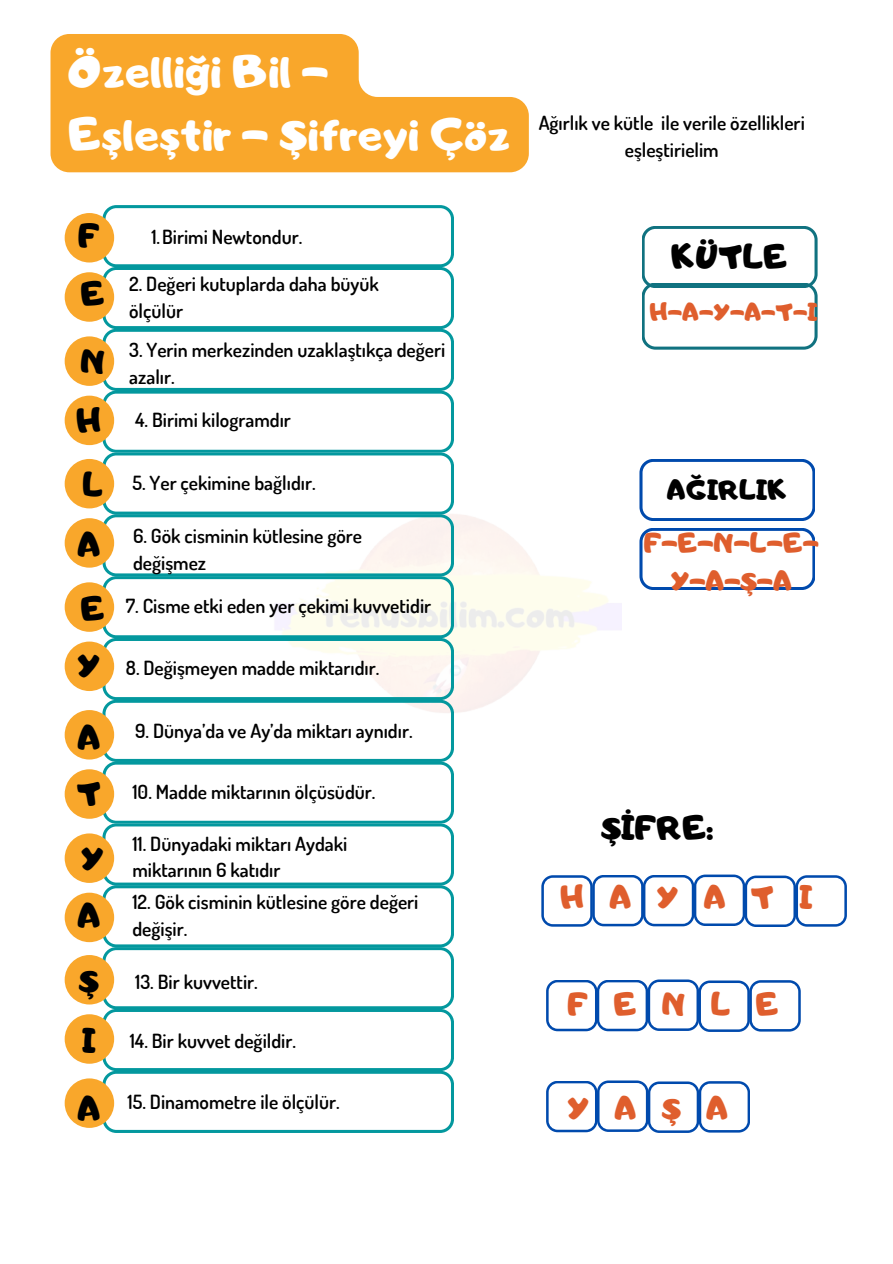
<style>
.page{position:relative;width:893px;height:1264px;background:#fff}
.page>*{position:absolute;margin:0;border:0;box-sizing:border-box;transform-origin:0 0}
.t1{font:45px/63px "Adigiana Toybox";color:#fff}
.t2{font:33px/58.3px "Adigiana Toybox";color:#000}
.t3{font:31.5px "Adigiana Toybox";letter-spacing:.8em;color:#df5e2d}
.t4{font:27px/37px "Adigiana Toybox";color:#df5e2d;text-align:center}
.t5{font:27px "Adigiana Toybox";color:#000}
.t6{font:24px "Adigiana Toybox";color:#df5e2d}
.t7{font:600 19.5px/27px "Dosis";color:#000}
</style>
<div class="page">
<svg style="left:103px;top:205px;width:351px;height:927px"></svg>
<svg style="left:639px;top:459px;width:176px;height:62px"></svg>
<svg style="left:642px;top:226px;width:175px;height:123px"></svg>
<svg style="left:639px;top:528px;width:176px;height:62px"></svg>
<div style="left:65px;top:213px;width:49px;height:49px;background:#f9a72b;border-radius:50%"></div>
<svg style="left:50px;top:34px;width:479px;height:138px;fill:#f9a72b"></svg>
<div style="left:65px;top:272px;width:49px;height:50px;background:#f9a72b;border-radius:50%"></div>
<div style="left:65px;top:336px;width:49px;height:50px;background:#f9a72b;border-radius:50%"></div>
<div style="left:65px;top:395px;width:49px;height:50px;background:#f9a72b;border-radius:50%"></div>
<div style="left:65px;top:459px;width:49px;height:49px;background:#f9a72b;border-radius:50%"></div>
<div style="left:65px;top:518px;width:49px;height:49px;background:#f9a72b;border-radius:50%"></div>
<div style="left:65px;top:582px;width:49px;height:50px;background:#f9a72b;border-radius:50%"></div>
<div style="left:65px;top:641px;width:49px;height:50px;background:#f9a72b;border-radius:50%"></div>
<div style="left:65px;top:710px;width:49px;height:49px;background:#f9a72b;border-radius:50%"></div>
<div style="left:65px;top:769px;width:49px;height:49px;background:#f9a72b;border-radius:50%"></div>
<div style="left:65px;top:833px;width:49px;height:50px;background:#f9a72b;border-radius:50%"></div>
<div style="left:65px;top:892px;width:49px;height:50px;background:#f9a72b;border-radius:50%"></div>
<div style="left:65px;top:955px;width:49px;height:49px;background:#f9a72b;border-radius:50%"></div>
<div style="left:65px;top:1014px;width:49px;height:49px;background:#f9a72b;border-radius:50%"></div>
<div style="left:65px;top:1078px;width:49px;height:49px;background:#f9a72b;border-radius:50%"></div>
<svg style="left:541px;top:874px;width:305px;height:52px"></svg>
<svg style="left:546px;top:979px;width:254px;height:52px"></svg>
<svg style="left:546px;top:1080px;width:203px;height:52px"></svg>
<h1 class="t1" style="left:68px;top:39px;width:443px">Özelliği Bil -<br>Eşleştir - Şifreyi Çöz</h1>
<h2 class="t2" style="left:78px;top:206px;width:28px">F<br>E</h2>
<h2 class="t2" style="left:77px;top:332px;width:30px">N<br>H</h2>
<h2 class="t2" style="left:83px;top:455px;width:22px">L</h2>
<h2 class="t2" style="left:78px;top:511px;width:29px;line-height:64.8px">A<br>E</h2>
<h2 class="t2" style="left:78px;top:636px;width:24px">Y</h2>
<h2 class="t2" style="left:77px;top:708px;width:26px;line-height:56.1px">A<br>T</h2>
<h2 class="t2" style="left:82px;top:829px;width:24px">Y</h2>
<h2 class="t2" style="left:78px;top:885px;width:25px">A</h2>
<h2 class="t2" style="left:79px;top:951px;width:22px;line-height:59.6px">Ş<br>I</h2>
<h2 class="t2" style="left:78px;top:1079px;width:25px">A</h2>
<p class="t7" style="left:151px;top:223px;width:152px">1.Birimi Newtondur.</p>
<p class="t7" style="left:129px;top:270px;width:251px">2. Değeri kutuplarda daha büyük ölçülür</p>
<p class="t7" style="left:129px;top:336px;width:317px">3. Yerin merkezinden uzaklaştıkça değeri azalır.</p>
<p class="t7" style="left:135px;top:406px;width:157px">4. Birimi kilogramdır</p>
<p class="t7" style="left:132px;top:469px;width:185px">5. Yer çekimine bağlıdır.</p>
<p class="t7" style="left:133px;top:522px;width:231px">6. Gök cisminin kütlesine göre değişmez</p>
<p class="t7" style="left:126px;top:592px;width:307px">7. Cisme etki eden yer çekimi kuvvetidir</p>
<p class="t7" style="left:126px;top:654px;width:255px">8. Değişmeyen madde miktarıdır.</p>
<p class="t7" style="left:135px;top:717px;width:279px">9. Dünya’da ve Ay’da miktarı aynıdır.</p>
<p class="t7" style="left:132px;top:778px;width:245px">10. Madde miktarının ölçüsüdür.</p>
<p class="t7" style="left:132px;top:830px;width:216px;line-height:25.8px">11. Dünyadaki miktarı Aydaki miktarının 6 katıdır</p>
<p class="t7" style="left:132px;top:887px;width:287px">12. Gök cisminin kütlesine göre değeri değişir.</p>
<p class="t7" style="left:135px;top:967px;width:124px">13. Bir kuvvettir.</p>
<p class="t7" style="left:130px;top:1026px;width:168px">14. Bir kuvvet değildir.</p>
<p class="t7" style="left:127px;top:1087px;width:214px">15. Dinamometre ile ölçülür.</p>
<p class="t7" style="left:538px;top:109px;width:268px;text-align:center">Ağırlık ve kütle ile verile özellikleri eşleştirielim</p>
<h2 class="t2" style="left:671px;top:227px;width:118px">KÜTLE</h2>
<p class="t6" style="left:650px;top:296px;width:169px">H-A-Y-A-T-I</p>
<h3 class="t5" style="left:667px;top:472px;width:122px">AĞIRLIK</h3>
<h3 class="t4" style="left:644px;top:524px;width:174px">F-E-N-L-E-<br>Y-A-Ş-A</h3>
<h2 class="t2" style="left:601px;top:798px;width:113px">ŞİFRE:</h2>
<h3 class="t3" style="left:560px;top:876px;width:254px">HAYATI</h3>
<h3 class="t3" style="left:568px;top:983px;width:213px">FENLE</h3>
<h3 class="t3" style="left:568px;top:1087px;width:162px">YAŞA</h3>
</div>
